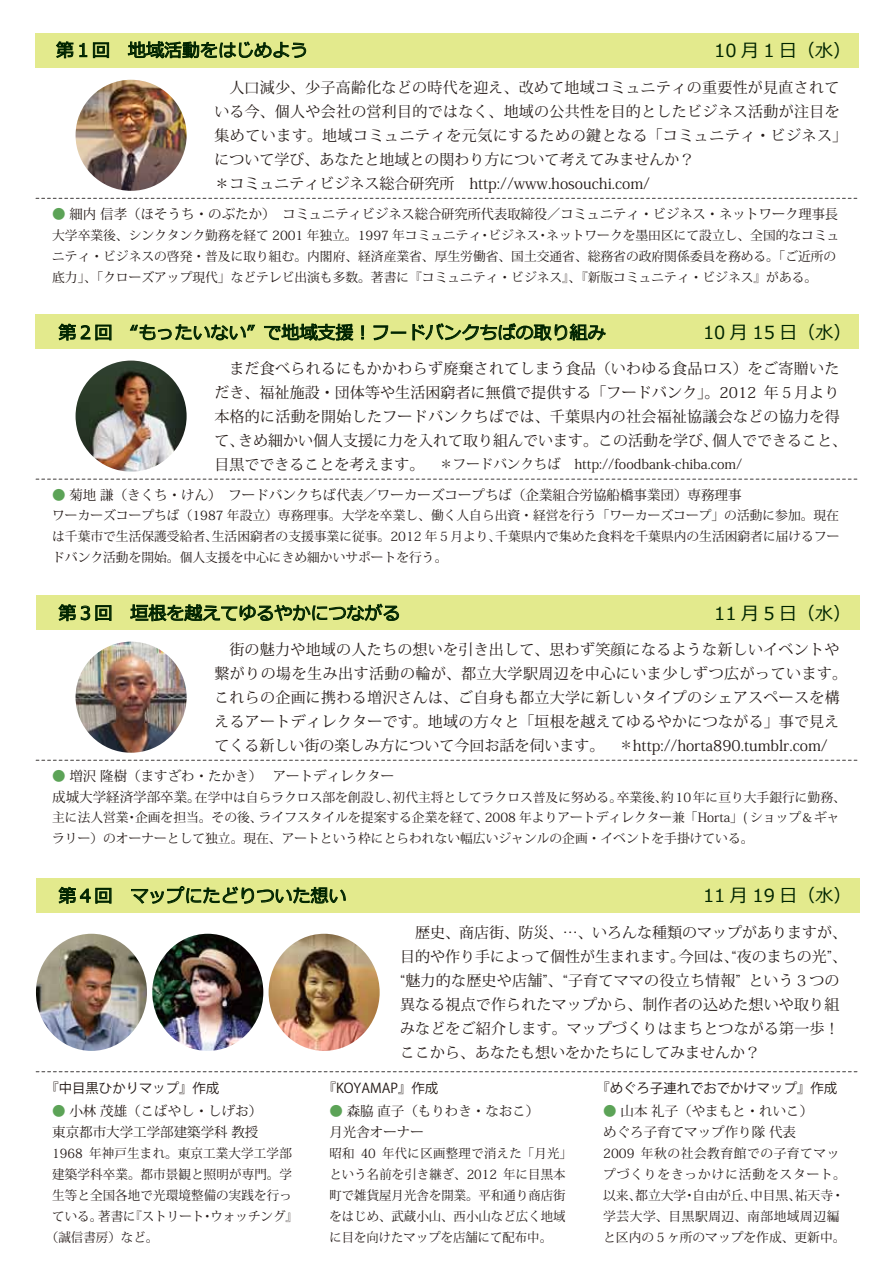
<style>
.page{position:relative;width:893px;height:1263px;background:#fff}
.page>*{position:absolute;margin:0;border:0;box-sizing:border-box;transform-origin:0 0}
.t1{font:18px "Meiryo";color:#002400}
.t2{font:15px/24px "Koz Min Pro";letter-spacing:.02em;color:#221815}
.t3{font:13.5px/21px "Koz Min Pro";color:#221815}
.t4{font:13.5px "Koz Go Pro";color:#221815}
.t5{font:12.75px/21px "Koz Min Pro";color:#221815}
.t6{font:12.75px/21px "Koz Min Pro";letter-spacing:.04em;color:#221815}
.s1{color:#5ca357}
.s2{font-size:15px}
.s3{font-size:13.5px}
</style>
<div class="page">
<div style="left:36px;top:878px;width:823px;height:34px;background:#e3ea8d"></div>
<svg style="left:58px;top:886px;width:54px;height:18px"></svg>
<svg style="left:131px;top:886px;width:215px;height:18px"></svg>
<svg style="left:36px;top:1071px;width:822px;height:1px"></svg>
<div style="left:36px;top:33px;width:823px;height:34px;background:#e3ea8d"></div>
<svg style="left:56px;top:41px;width:53px;height:18px"></svg>
<svg style="left:127px;top:41px;width:179px;height:40px"></svg>
<svg style="left:36px;top:198px;width:822px;height:1px"></svg>
<img style="left:76px;top:80px;width:111px;height:111px;border-radius:56px">
<div style="left:36px;top:314px;width:823px;height:34px;background:#e3ea8d"></div>
<svg style="left:58px;top:323px;width:54px;height:18px"></svg>
<svg style="left:129px;top:324px;width:127px;height:17px"></svg>
<svg style="left:264px;top:323px;width:90px;height:26px"></svg>
<svg style="left:361px;top:325px;width:3px;height:14px"></svg>
<svg style="left:373px;top:325px;width:33px;height:16px"></svg>
<svg style="left:412px;top:323px;width:194px;height:18px"></svg>
<svg style="left:36px;top:479px;width:822px;height:1px"></svg>
<img style="left:76px;top:361px;width:111px;height:111px;border-radius:56px">
<div style="left:36px;top:595px;width:823px;height:34px;background:#e3ea8d"></div>
<svg style="left:58px;top:604px;width:54px;height:17px"></svg>
<svg style="left:130px;top:603px;width:269px;height:40px"></svg>
<svg style="left:36px;top:760px;width:822px;height:1px"></svg>
<img style="left:76px;top:642px;width:111px;height:111px;border-radius:56px">
<img style="left:36px;top:934px;width:111px;height:117px">
<img style="left:269px;top:934px;width:111px;height:117px">
<img style="left:152px;top:934px;width:111px;height:117px">
<p class="t1" style="left:56px;top:38px;width:254px">第１回　地域活動をはじめよう</p>
<p class="t1" style="left:714px;top:38px;width:139px">10 月 1 日（水）</p>
<p class="t2" style="left:214px;top:75px;width:634px">　人口減少、少子高齢化などの時代を迎え、改めて地域コミュニティの重要性が見直されている今、個人や会社の営利目的ではなく、地域の公共性を目的としたビジネス活動が注目を集めています。地域コミュニティを元気にするための鍵となる「コミュニティ・ビジネス」について学び、あなたと地域との関わり方について考えてみませんか？<br>＊コミュニティビジネス総合研究所　http://www.hosouchi.com/</p>
<p class="t3" style="left:52px;top:203px;width:787px"><span class="s1">●</span> 細内 信孝（ほそうち・のぶたか）　コミュニティビジネス総合研究所代表取締役／コミュニティ・ビジネス・ネットワーク理事長</p>
<p class="t5" style="left:52px;top:224px;width:789px">大学卒業後、シンクタンク勤務を経て 2001 年独立。1997 年コミュニティ・ビジネス・ネットワークを墨田区にて設立し、全国的なコミュニティ・ビジネスの啓発・普及に取り組む。内閣府、経済産業省、厚生労働省、国土交通省、総務省の政府関係委員を務める。「ご近所の底力」、「クローズアップ現代」などテレビ出演も多数。著書に『コミュニティ・ビジネス』、『新版コミュニティ・ビジネス』がある。</p>
<p class="t1" style="left:58px;top:320px;width:549px">第２回　“もったいない” で地域支援！フードバンクちばの取り組み</p>
<p class="t1" style="left:703px;top:320px;width:150px">10 月 15 日（水）</p>
<p class="t2" style="left:214px;top:356px;width:634px">　まだ食べられるにもかかわらず廃棄されてしまう食品（いわゆる食品ロス）をご寄贈いただき、福祉施設・団体等や生活困窮者に無償で提供する「フードバンク」。2012 年５月より本格的に活動を開始したフードバンクちばでは、千葉県内の社会福祉協議会などの協力を得て、きめ細かい個人支援に力を入れて取り組んでいます。この活動を学び、個人でできること、</p>
<p class="t3" style="left:214px;top:453px;width:529px"><span class="s2">目黒でできることを考えます。　</span>＊フードバンクちば　http://foodbank-chiba.com/</p>
<p class="t3" style="left:52px;top:484px;width:691px"><span class="s1">●</span> 菊地 謙（きくち・けん）　フードバンクちば代表／ワーカーズコープちば（企業組合労協船橋事業団）専務理事</p>
<p class="t5" style="left:52px;top:504px;width:789px;text-align:justify">ワーカーズコープちば（1987 年設立）専務理事。大学を卒業し、働く人自ら出資・経営を行う「ワーカーズコープ」の活動に参加。現在は千葉市で生活保護受給者、生活困窮者の支援事業に従事。2012 年５月より、千葉県内で集めた食料を千葉県内の生活困窮者に届けるフードバンク活動を開始。個人支援を中心にきめ細かいサポートを行う。</p>
<p class="t1" style="left:58px;top:600px;width:343px">第３回　垣根を越えてゆるやかにつながる</p>
<p class="t1" style="left:714px;top:600px;width:139px">11 月 5 日（水）</p>
<p class="t2" style="left:214px;top:637px;width:634px">　街の魅力や地域の人たちの想いを引き出して、思わず笑顔になるような新しいイベントや繋がりの場を生み出す活動の輪が、都立大学駅周辺を中心にいま少しずつ広がっています。これらの企画に携わる増沢さんは、ご自身も都立大学に新しいタイプのシェアスペースを構えるアートディレクターです。地域の方々と「垣根を越えてゆるやかにつながる」事で見えてくる新しい街の楽しみ方について今回お話を伺います。　<span class="s3">＊</span>http://horta890.tumblr.com/</p>
<p class="t3" style="left:52px;top:765px;width:344px"><span class="s1">●</span> 増沢 隆樹（ますざわ・たかき）　アートディレクター</p>
<p class="t5" style="left:52px;top:786px;width:795px"><span class="s3">成城大学経済学部卒業。</span>在学中は自らラクロス部を創設し、初代主将としてラクロス普及に努める。卒業後、約10年に亘り大手銀行に勤務、主に法人営業・企画を担当。その後、ライフスタイルを提案する企業を経て、2008 年よりアートディレクター兼「Horta」( ショップ＆ギャラリー）のオーナーとして独立。現在、アートという枠にとらわれない幅広いジャンルの企画・イベントを手掛けている。</p>
<p class="t1" style="left:58px;top:883px;width:289px">第４回　マップにたどりついた想い</p>
<p class="t1" style="left:703px;top:883px;width:150px">11 月 19 日（水）</p>
<p class="t2" style="left:400px;top:920px;width:448px">　歴史、商店街、防災、…、いろんな種類のマップがありますが、目的や作り手によって個性が生まれます。今回は、“夜のまちの光”、“魅力的な歴史や店舗”、“子育てママの役立ち情報” という３つの異なる視点で作られたマップから、制作者の込めた想いや取り組みなどをご紹介します。マップづくりはまちとつながる第一歩！ここから、あなたも想いをかたちにしてみませんか？</p>
<p class="t4" style="left:46px;top:1079px;width:175px">『中目黒ひかりマップ』作成</p>
<p class="t4" style="left:323px;top:1079px;width:117px">『KOYAMAP』作成</p>
<p class="t4" style="left:597px;top:1079px;width:242px">『めぐろ子連れでおでかけマップ』作成</p>
<p class="t3" style="left:329px;top:1100px;width:212px"><span class="s1">●</span> 森脇 直子（もりわき・なおこ）月光舎オーナー</p>
<p class="t5" style="left:329px;top:1142px;width:244px">昭和 40 年代に区画整理で消えた「月光」という名前を引き継ぎ、2012 年に目黒本町で雑貨屋月光舎を開業。平和通り商店街をはじめ、武蔵小山、西小山など広く地域に目を向けたマップを店舗にて配布中。</p>
<p class="t3" style="left:52px;top:1100px;width:212px"><span class="s1">●</span> 小林 茂雄（こばやし・しげお）東京都市大学工学部建築学科 教授</p>
<p class="t5" style="left:52px;top:1142px;width:241px">1968 年神戸生まれ。東京工業大学工学部</p>
<p class="t5" style="left:52px;top:1163px;width:241px">建築学科卒業。都市景観と照明が専門。学</p>
<p class="t5" style="left:52px;top:1184px;width:241px">生等と全国各地で光環境整備の実践を行っ</p>
<p class="t5" style="left:52px;top:1205px;width:247px">ている。著書に『ストリート・ウォッチング』</p>
<p class="t5" style="left:46px;top:1226px;width:114px">（誠信書房）など。</p>
<p class="t3" style="left:603px;top:1100px;width:212px"><span class="s1">●</span> 山本 礼子（やまもと・れいこ）めぐろ子育てマップ作り隊 代表</p>
<p class="t6" style="left:603px;top:1142px;width:244px">2009 年秋の社会教育館での子育てマップづくりをきっかけに活動をスタート。以来、都立大学・自由が丘、中目黒、祐天寺・学芸大学、目黒駅周辺、南部地域周辺編と区内の５ヶ所のマップを作成、更新中。</p>
</div>
